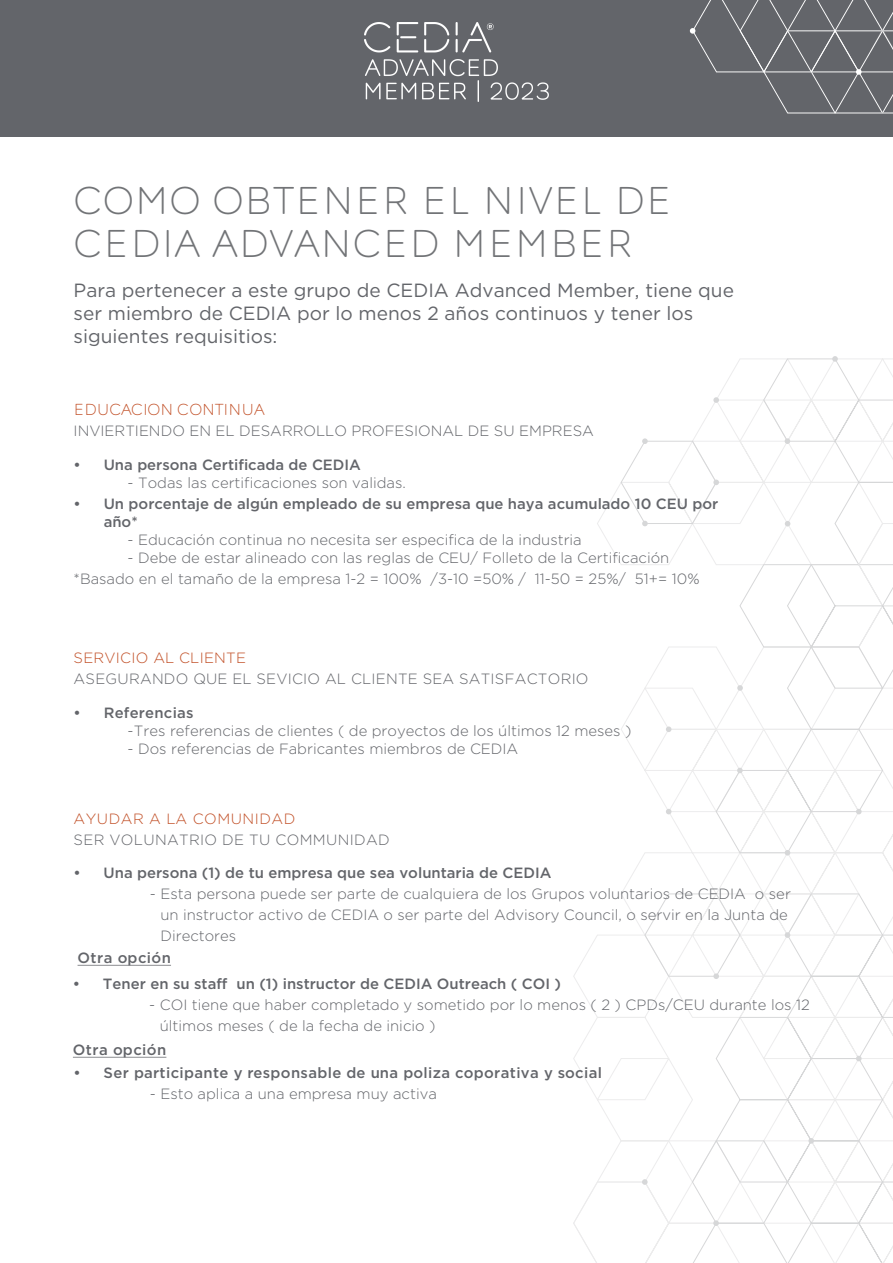
<style>
.page{position:relative;width:893px;height:1263px;background:#fff}
.page>*{position:absolute;margin:0;border:0;box-sizing:border-box;transform-origin:0 0}
.Body{font:36px/43.3px "CEDIA Solid";color:#727477}
.Body-2{font:19.05px/23px "Gotham";color:#63656a}
.Body-3{font:300 14.85px/21px "Gotham";color:#63656a}
.Body-4{font:500 14.85px "Gotham";color:#63656a}
.Body-5{font:500 14.85px "Gotham";letter-spacing:.025em;color:#63656a}
.Body-6{font:300 14.85px/21px "Gotham";letter-spacing:.02em;color:#63656a}
.Body-7{font:500 14.85px "Gotham";letter-spacing:.03em;color:#63656a}
.s1{font-family:"CEDIA Solid";font-weight:400;color:#c14f26}
.s2{color:#c14f26}
.s3{font-weight:500}
</style>
<div class="page">
<svg style="left:620px;top:356px;width:273px;height:166px"></svg>
<svg style="left:644px;top:564px;width:249px;height:698px"></svg>
<svg style="left:573px;top:1179px;width:239px;height:83px"></svg>
<div style="left:0;top:0;width:893px;height:137px;background:#63656a"></div>
<svg style="left:690px;top:0;width:203px;height:113px"></svg>
<hr style="left:78px;top:964px;width:93px;height:2px;background:#63656a">
<hr style="left:73px;top:1056px;width:93px;height:1px;background:#63656a">
<img style="left:365px;top:22px;width:183px;height:80px">
<p class="Body" style="left:74px;top:180px;width:600px">COMO OBTENER EL NIVEL DE<br>CEDIA ADVANCED MEMBER</p>
<p class="Body-2" style="left:74px;top:278px;width:662px">Para pertenecer a este grupo de CEDIA Advanced Member, tiene que ser miembro de CEDIA por lo menos 2 años continuos y tener los siguientes requisitios:</p>
<p class="Body-3" style="left:74px;top:399px;width:522px"><span class="s1">EDUCACION CONTINUA<br></span>INVIERTIENDO EN EL DESARROLLO PROFESIONAL DE SU EMPRESA</p>
<p class="Body-4" style="left:74px;top:455px;width:289px">• Una persona Certificada de CEDIA</p>
<p class="Body-3" style="left:128px;top:472px;width:280px">- Todas las certificaciones son validas.</p>
<p class="Body-4" style="left:104px;top:511px;width:36px">año*</p>
<p class="Body-3" style="left:128px;top:528px;width:455px">- Educación continua no necesita ser especifica de la industria</p>
<p class="Body-3" style="left:74px;top:546px;width:627px;text-indent:54px">- Debe de estar alineado con las reglas de CEU/ Folleto de la Certificación *Basado en el tamaño de la empresa 1-2 = 100% /3-10 =50% / 11-50 = 25%/ 51+= 10%</p>
<p class="Body-4" style="left:74px;top:494px;width:646px">• Un porcentaje de algún empleado de su empresa que haya acumulado 10 CEU por</p>
<p class="Body-3" style="left:74px;top:647px;width:516px"><span class="s2">SERVICIO AL CLIENTE<br></span>ASEGURANDO QUE EL SEVICIO AL CLIENTE SEA SATISFACTORIO</p>
<p class="Body-3" style="left:128px;top:703px;width:505px;line-height:17.9px;text-indent:-54px"><span class="s3">• Referencias<br></span>-Tres referencias de clientes ( de proyectos de los últimos 12 meses )</p>
<p class="Body-3" style="left:128px;top:738px;width:392px">- Dos referencias de Fabricantes miembros de CEDIA</p>
<p class="Body-6" style="left:74px;top:807px;width:317px"><span class="s2">AYUDAR A LA COMUNIDAD<br></span>SER VOLUNATRIO DE TU COMMUNIDAD</p>
<p class="Body-4" style="left:73px;top:863px;width:479px">• Una persona (1) de tu empresa que sea voluntaria de CEDIA</p>
<p class="Body-3" style="left:160px;top:883px;width:632px;text-indent:-11px">- Esta persona puede ser parte de cualquiera de los Grupos voluntarios de CEDIA o ser un instructor activo de CEDIA o ser parte del Advisory Council, o servir en la Junta de<br>Directores</p>
<p class="Body-7" style="left:78px;top:947px;width:95px">Otra opción</p>
<p class="Body-4" style="left:73px;top:973px;width:490px">• Tener en su staff un (1) instructor de CEDIA Outreach ( COI )</p>
<p class="Body-3" style="left:160px;top:993px;width:651px;text-indent:-11px">- COI tiene que haber completado y sometido por lo menos ( 2 ) CPDs/CEU durante los 12 últimos meses ( de la fecha de inicio )</p>
<p class="Body-7" style="left:73px;top:1039px;width:95px">Otra opción</p>
<p class="Body-5" style="left:73px;top:1063px;width:530px">• Ser participante y responsable de una poliza coporativa y social</p>
<p class="Body-3" style="left:150px;top:1083px;width:288px">- Esto aplica a una empresa muy activa</p>
</div>
